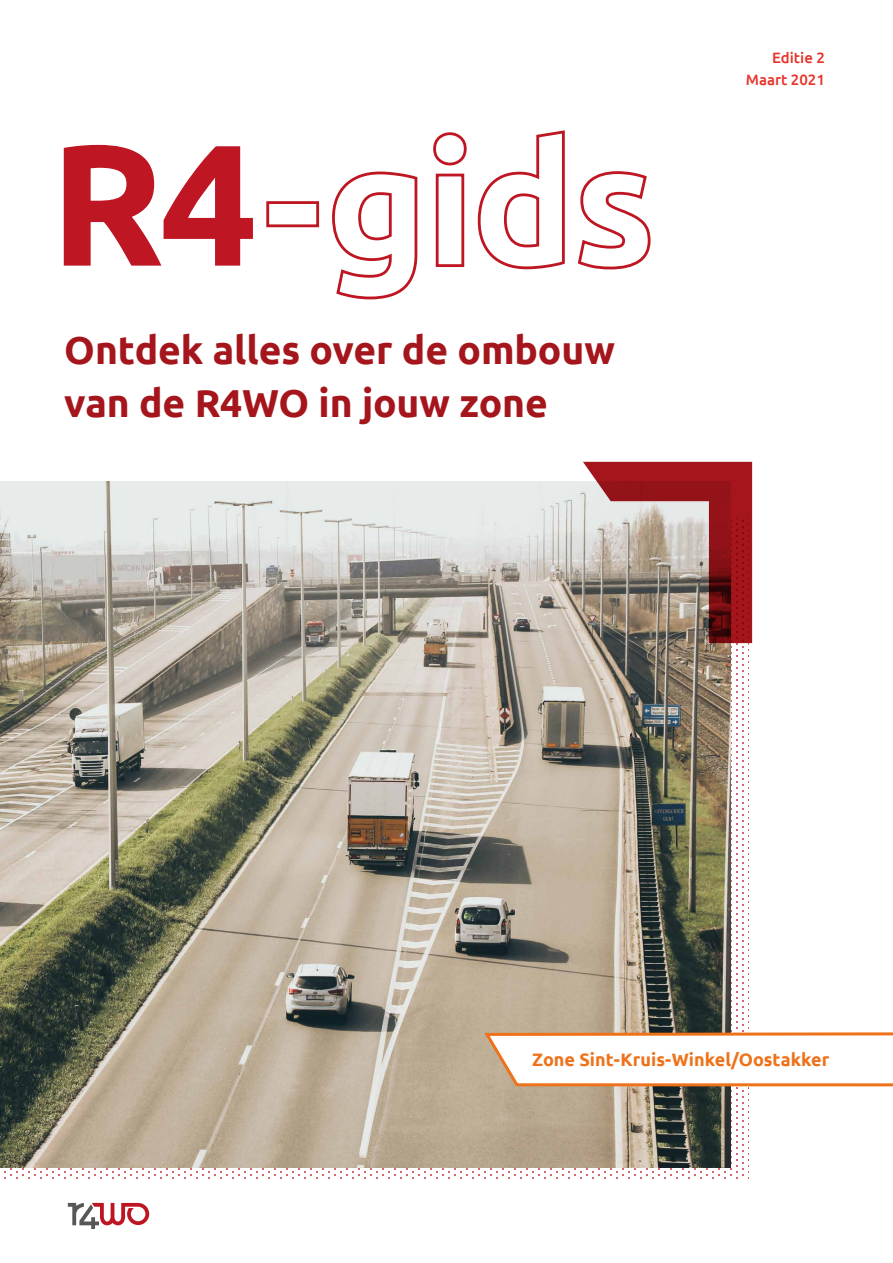
<style>
.page{position:relative;width:893px;height:1263px;background:#fff}
.page>*{position:absolute;margin:0;border:0;box-sizing:border-box;transform-origin:0 0}
.t1{font:700 39px/52.5px "Ubuntu";letter-spacing:-.005em;color:#a5151c}
.t2{font:700 18px "Ubuntu";color:#ee7219}
.t3{font:500 15px/22.2px "Ubuntu";color:#e7332a;text-align:right}
</style>
<div class="page">
<svg style="left:0;top:643px;width:748px;height:536px"></svg>
<img style="left:0;top:481px;width:731px;height:686px">
<svg style="left:583px;top:462px;width:169px;height:181px;background:#a36b67"></svg>
<svg style="left:68px;top:1203px;width:81px;height:26px"></svg>
<svg style="left:266px;top:130px;width:385px;height:170px"></svg>
<svg style="left:64px;top:145px;width:189px;height:121px"></svg>
<svg style="left:482px;top:1031px;width:411px;height:58px"></svg>
<p class="t1" style="left:64px;top:323px;width:552px">Ontdek alles over de ombouw van de R4WO in jouw zone</p>
<p class="t3" style="left:746px;top:46px;width:81px">Editie 2<br>Maart 2021</p>
<p class="t2" style="left:532px;top:1049px;width:299px">Zone Sint-Kruis-Winkel/Oostakker</p>
</div>
